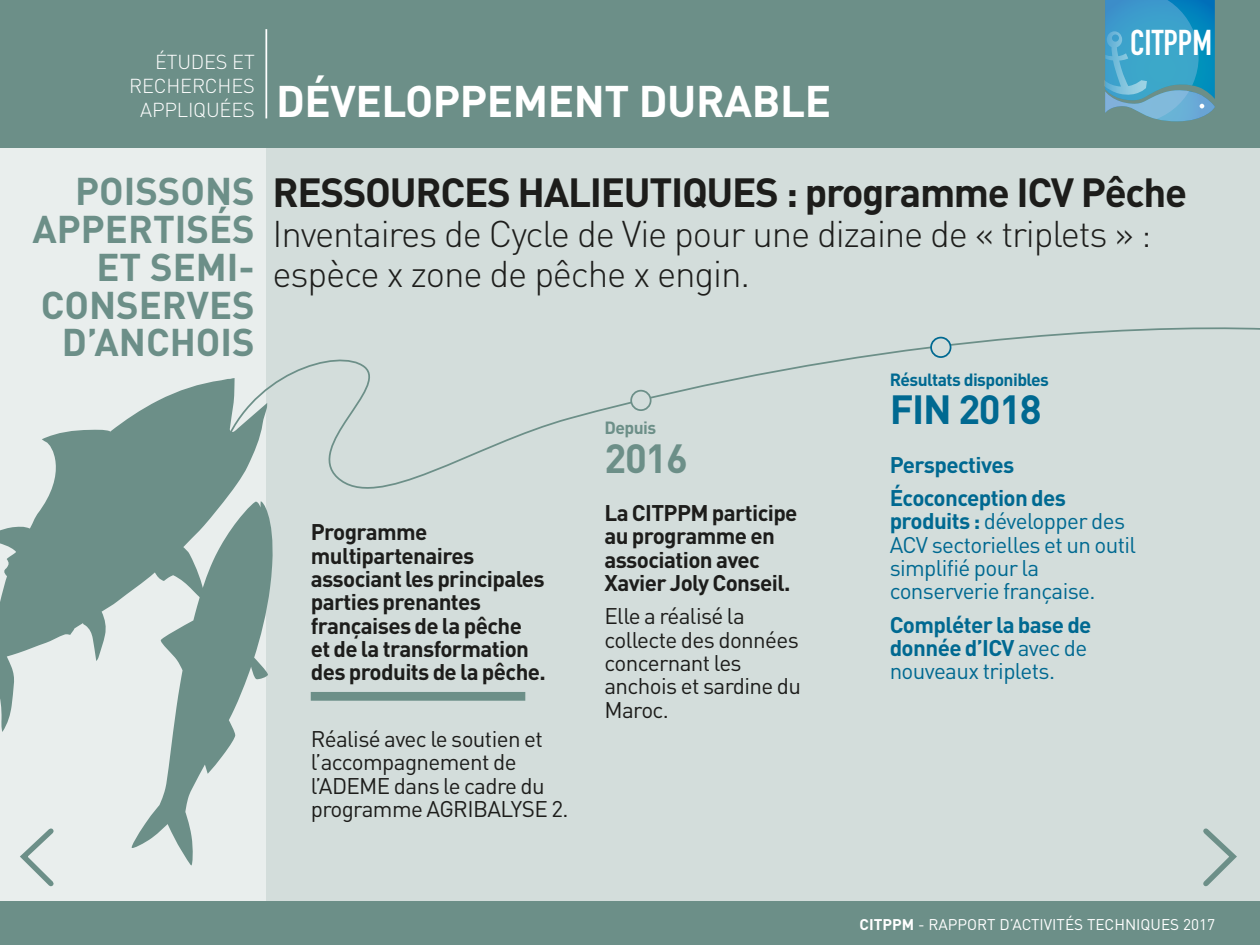
<style>
.page{position:relative;width:1260px;height:945px;background:#fff}
.page>*{position:absolute;margin:0;border:0;box-sizing:border-box;transform-origin:0 0}
.t1{font:700 43.75px "DIN";letter-spacing:-.01em;color:#fff}
.t2{font:700 40.25px "DIN";letter-spacing:-.035em;color:#1d1d1b}
.t3{font:700 40.25px "DIN";letter-spacing:-.035em;color:#006991}
.t4{font:700 40.25px "DIN";color:#6c8f88}
.t5{font:700 38.15px/37.8px "DIN";color:#6c8f88;text-align:right}
.t6{font:300 36.75px/40.2px "DIN";letter-spacing:-.035em;color:#1d1d1b}
.t7{font:35.35px "DIN Engschrift";color:#fff}
.t8{font:700 22.4px/23.3px "DIN";letter-spacing:-.025em;color:#1d1d1b}
.t9{font:22.4px/23.3px "DIN";letter-spacing:-.03em;color:#1d1d1b}
.t10{font:22.4px/23.3px "DIN";letter-spacing:-.03em;color:#006991}
.t11{font:700 22.4px/23.3px "DIN";letter-spacing:-.025em;color:#006991}
.t12{font:300 19.95px/24px "DIN";letter-spacing:-.01em;color:#fff;text-align:right}
.t13{font:700 17.5px "DIN";letter-spacing:-.035em;color:#006991}
.t14{font:700 17.5px "DIN";letter-spacing:-.035em;color:#6c8f88}
.t15{font:15.4px "DIN";color:#fff}
.s1{font-size:38.15px;color:#6c8f88}
.s2{font-weight:700}
.s3{font-weight:400}
</style>
<div class="page">
<div style="left:0;top:148px;width:1260px;height:797px;background:#d3dddb"></div>
<div style="left:0;top:148px;width:265px;height:775px;background:#e9eeed"></div>
<div style="left:0;top:0;width:1260px;height:148px;background:#6c8f88"></div>
<div style="left:0;top:901px;width:1260px;height:44px;background:#6c8f88"></div>
<svg style="left:1105px;top:0;width:110px;height:122px;background:#439fc5"></svg>
<hr style="left:265px;top:29px;width:2px;height:89px;background:#fff">
<svg style="left:265px;top:324px;width:995px;height:165px"></svg>
<div style="left:631px;top:391px;width:20px;height:19px;background:#d3dddb;border-radius:50%"></div>
<div style="left:630px;top:390px;width:22px;height:21px;border:2px solid #6c8f88;border-radius:50%"></div>
<svg style="left:0;top:378px;width:267px;height:354px;fill:#6c8f88"></svg>
<div style="left:311px;top:692px;width:214px;height:9px;background:#6c8f88"></div>
<svg style="left:131px;top:501px;width:142px;height:365px"></svg>
<div style="left:931px;top:338px;width:20px;height:19px;background:#d3dddb;border-radius:50%"></div>
<div style="left:930px;top:337px;width:21px;height:21px;border:2px solid #006991;border-radius:50%"></div>
<svg style="left:1203px;top:828px;width:34px;height:59px"></svg>
<svg style="left:20px;top:828px;width:34px;height:59px"></svg>
<p class="t12" style="left:129px;top:50px;width:127px">ÉTUDES ET<br>RECHERCHES<br>APPLIQUÉES</p>
<h1 class="t1" style="left:276px;top:73px;width:557px">DÉVELOPPEMENT DURABLE</h1>
<h3 class="t7" style="left:1130px;top:22px;width:83px">CITPPM</h3>
<h2 class="t2" style="left:75px;top:166px;width:1113px"><span class="s1">POISSONS</span> RESSOURCES HALIEUTIQUES : programme ICV Pêche</h2>
<h3 class="t6" style="left:273px;top:214px;width:881px">Inventaires de Cycle de Vie pour une dizaine de « triplets » : espèce x zone de pêche x engin.</h3>
<h3 class="t5" style="left:33px;top:209px;width:224px">APPERTISÉS<br>ET SEMI-<br>CONSERVES<br>D’ANCHOIS</h3>
<p class="t8" style="left:311px;top:520px;width:237px">Programme multipartenaires associant les principales parties prenantes françaises de la pêche et de la transformation des produits de la pêche.</p>
<p class="t9" style="left:311px;top:727px;width:259px">Réalisé avec le soutien et l’accompagnement de l’ADEME dans le cadre du programme AGRIBALYSE 2.</p>
<p class="t14" style="left:604px;top:416px;width:53px">Depuis</p>
<h2 class="t4" style="left:604px;top:432px;width:85px">2016</h2>
<p class="t8" style="left:604px;top:500px;width:195px">La CITPPM participe au programme en association avec<br>Xavier Joly Conseil.</p>
<p class="t9" style="left:604px;top:604px;width:198px">Elle a réalisé la collecte des données concernant les anchois et sardine du<br>Maroc.</p>
<p class="t13" style="left:890px;top:368px;width:161px">Résultats disponibles</p>
<h2 class="t3" style="left:890px;top:384px;width:154px">FIN 2018</h2>
<p class="t11" style="left:890px;top:447px;width:178px;line-height:33.2px">Perspectives<br>Écoconception des</p>
<p class="t10" style="left:890px;top:509px;width:248px"><span class="s2">produits :</span> développer des<br>ACV sectorielles et un outil simplifié pour la conserverie française.</p>
<p class="t11" style="left:890px;top:612px;width:203px">Compléter la base de donnée d’ICV <span class="s3">avec de nouveaux triplets.</span></p>
<p class="t15" style="left:860px;top:914px;width:357px"><span class="s2">CITPPM</span> - RAPPORT D’ACTIVITÉS TECHNIQUES 2017</p>
</div>
